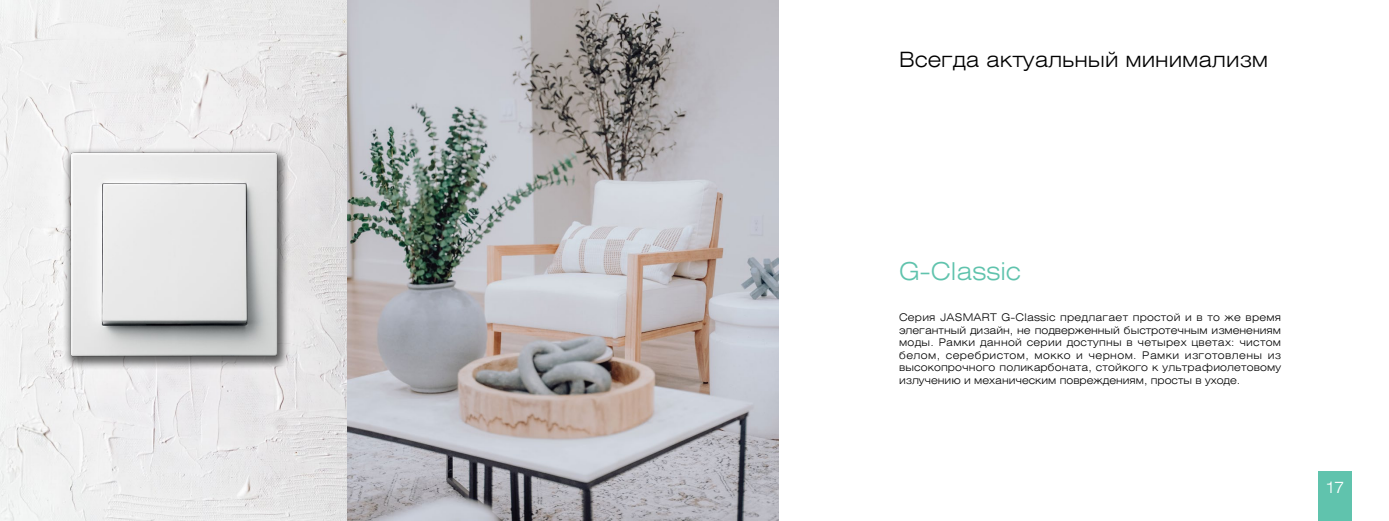
<style>
.page{position:relative;width:1389px;height:521px;background:#fff}
.page>*{position:absolute;margin:0;border:0;box-sizing:border-box;transform-origin:0 0}
.t1{font:300 24.5px "Helios Ext";color:#60c3ad}
.t2{font:300 21px "Helios Ext";color:#000}
.t3{font:300 15.75px "Helios Ext";color:#fff}
.t4{font:300 10.5px/12.6px "Helios Ext";color:#000;text-align:justify}
</style>
<div class="page">
<div style="left:1319px;top:471px;width:33px;height:50px;background:#60c3ad"></div>
<img style="left:0;top:0;width:779px;height:521px">
<div style="left:63px;top:147px;width:227px;height:223px;background:#000;opacity:.6"></div>
<img style="left:68px;top:151px;width:211px;height:206px">
<h2 class="t2" style="left:899px;top:46px;width:371px">Всегда актуальный минимализм</h2>
<h1 class="t1" style="left:899px;top:256px;width:123px">G-Classic</h1>
<p class="t4" style="left:899px;top:311px;width:383px">Серия JASMART G-Classic предлагает простой и в то же время элегантный дизайн, не подверженный быстротечным изменениям моды. Рамки данной серии доступны в четырех цветах: чистом белом, серебристом, мокко и черном. Рамки изготовлены из высокопрочного поликарбоната, стойкого к ультрафиолетовому излучению и механическим повреждениям, просты в уходе.</p>
<h3 class="t3" style="left:1326px;top:477px;width:20px">17</h3>
</div>
